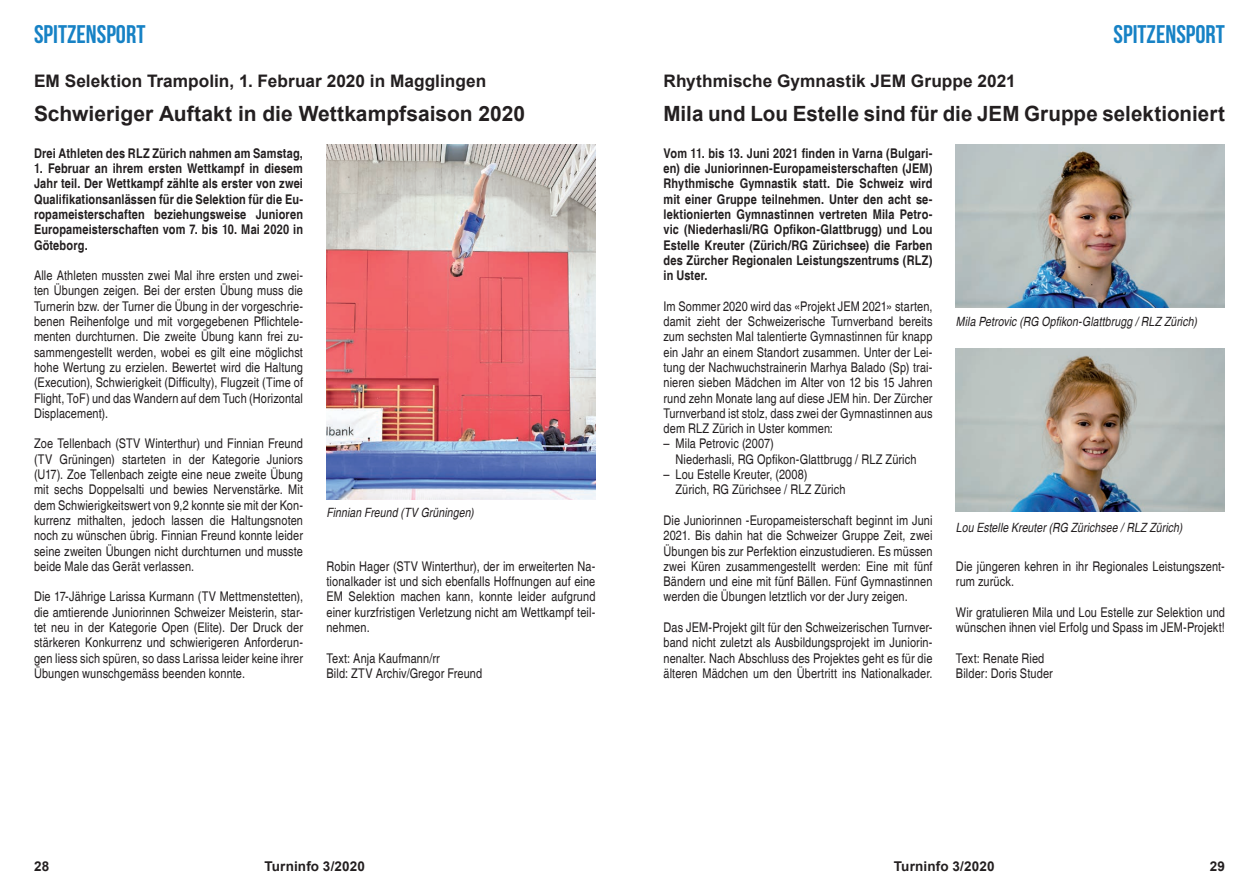
<style>
.page{position:relative;width:1259px;height:893px;background:#fff}
.page>*{position:absolute;margin:0;border:0;box-sizing:border-box;transform-origin:0 0}
.t1{font:700 25.5px "Bebas Neue";color:#1782c5}
.t2{font:700 21px "Arial";color:#231f20}
.t3{font:700 17.25px "Arial";letter-spacing:.005em;color:#231f20}
.t4{font:700 13.5px "Arial";letter-spacing:.01em;color:#231f20}
.t5{font:condensed 13.35px/15.3px "Helvetica";letter-spacing:.01em;color:#231f20;text-align:justify}
.t6{font:700 condensed 13.35px/15.3px "Helvetica";letter-spacing:.01em;color:#231f20;text-align:justify}
.t7{font:italic condensed 12.75px "Helvetica";letter-spacing:.01em;color:#231f20}
</style>
<div class="page">
<img style="left:326px;top:145px;width:269px;height:355px">
<img style="left:956px;top:145px;width:269px;height:162px">
<img style="left:956px;top:349px;width:269px;height:162px">
<h1 class="t1" style="left:34px;top:21px;width:113px">SPITZENSPORT</h1>
<h1 class="t1" style="left:1113px;top:21px;width:113px">SPITZENSPORT</h1>
<p class="t3" style="left:34px;top:69px;width:454px">EM Selektion Trampolin, 1. Februar 2020 in Magglingen</p>
<p class="t3" style="left:663px;top:69px;width:353px">Rhythmische Gymnastik JEM Gruppe 2021</p>
<h2 class="t2" style="left:34px;top:99px;width:492px">Schwieriger Auftakt in die Wettkampfsaison 2020</h2>
<h2 class="t2" style="left:663px;top:99px;width:563px">Mila und Lou Estelle sind für die JEM Gruppe selektioniert</h2>
<p class="t6" style="left:34px;top:145px;width:270px">Drei Athleten des RLZ Zürich nahmen am Samstag,</p>
<p class="t6" style="left:34px;top:161px;width:270px">1. Februar an ihrem ersten Wettkampf in diesem Jahr teil. Der Wettkampf zählte als erster von zwei Qualifikationsanlässen für die Selektion für die Eu&shy;ropameisterschaften beziehungsweise Junioren Europameisterschaften vom 7. bis 10. Mai 2020 in Göteborg.</p>
<p class="t5" style="left:34px;top:268px;width:270px">Alle Athleten mussten zwei Mal ihre ersten und zwei&shy;ten Übungen zeigen. Bei der ersten Übung muss die Turnerin bzw. der Turner die Übung in der vorgeschrie&shy;benen Reihenfolge und mit vorgegebenen Pflichtele&shy;menten durchturnen. Die zweite Übung kann frei zu&shy;sammengestellt werden, wobei es gilt eine möglichst hohe Wertung zu erzielen. Bewertet wird die Haltung (Execution), Schwierigkeit (Difficulty), Flugzeit (Time of Flight, ToF) und das Wandern auf dem Tuch (Horizontal Displacement).</p>
<p class="t5" style="left:34px;top:436px;width:270px">Zoe Tellenbach (STV Winterthur) und Finnian Freund (TV Grüningen) starteten in der Kategorie Juniors (U17). Zoe Tellenbach zeigte eine neue zweite Übung mit sechs Doppelsalti und bewies Nervenstärke. Mit dem Schwierigkeitswert von 9,2 konnte sie mit der Kon&shy;kurrenz mithalten, jedoch lassen die Haltungsnoten noch zu wünschen übrig. Finnian Freund konnte leider seine zweiten Übungen nicht durchturnen und musste beide Male das Gerät verlassen.</p>
<p class="t5" style="left:34px;top:589px;width:270px">Die 17-Jährige Larissa Kurmann (TV Mettmenstetten), die amtierende Juniorinnen Schweizer Meisterin, star&shy;tet neu in der Kategorie Open (Elite). Der Druck der stärkeren Konkurrenz und schwierigeren Anforderun&shy;gen liess sich spüren, so dass Larissa leider keine ihrer Übungen wunschgemäss beenden konnte.</p>
<p class="t6" style="left:663px;top:146px;width:270px">Vom 11. bis 13. Juni 2021 finden in Varna (Bulgari&shy;en) die Juniorinnen-Europameisterschaften (JEM)<br>Rhythmische Gymnastik statt. Die Schweiz wird mit einer Gruppe teilnehmen. Unter den acht se&shy;lektionierten Gymnastinnen vertreten Mila Petro&shy;vic (Niederhasli/RG Opfikon-Glattbrugg) und Lou Estelle Kreuter (Zürich/RG Zürichsee) die Farben des Zürcher Regionalen Leistungszentrums (RLZ) in Uster.</p>
<p class="t5" style="left:663px;top:299px;width:270px">Im Sommer 2020 wird das «Projekt JEM 2021» starten, damit zieht der Schweizerische Turnverband bereits zum sechsten Mal talentierte Gymnastinnen für knapp ein Jahr an einem Standort zusammen. Unter der Lei&shy;tung der Nachwuchstrainerin Marhya Balado (Sp) trai&shy;nieren sieben Mädchen im Alter von 12 bis 15 Jahren rund zehn Monate lang auf diese JEM hin. Der Zürcher Turnverband ist stolz, dass zwei der Gymnastinnen aus dem RLZ Zürich in Uster kommen:</p>
<p class="t5" style="left:675px;top:436px;width:243px;text-indent:-12px">– Mila Petrovic (2007)<br>Niederhasli, RG Opfikon-Glattbrugg / RLZ Zürich</p>
<p class="t5" style="left:675px;top:467px;width:172px;text-indent:-12px">– Lou Estelle Kreuter, (2008)<br>Zürich, RG Zürichsee / RLZ Zürich</p>
<p class="t5" style="left:663px;top:513px;width:270px">Die Juniorinnen -Europameisterschaft beginnt im Juni 2021. Bis dahin hat die Schweizer Gruppe Zeit, zwei Übungen bis zur Perfektion einzustudieren. Es müssen zwei Küren zusammengestellt werden: Eine mit fünf Bändern und eine mit fünf Bällen. Fünf Gymnastinnen werden die Übungen letztlich vor der Jury zeigen.</p>
<p class="t5" style="left:663px;top:620px;width:270px">Das JEM-Projekt gilt für den Schweizerischen Turnver&shy;band nicht zuletzt als Ausbildungsprojekt im Juniorin&shy;nenalter. Nach Abschluss des Projektes geht es für die älteren Mädchen um den Übertritt ins Nationalkader.</p>
<p class="t7" style="left:956px;top:314px;width:242px">Mila Petrovic (RG Opfikon-Glattbrugg / RLZ Zürich)</p>
<p class="t7" style="left:326px;top:505px;width:149px">Finnian Freund (TV Grüningen)</p>
<p class="t7" style="left:956px;top:520px;width:228px">Lou Estelle Kreuter (RG Zürichsee / RLZ Zürich)</p>
<p class="t5" style="left:326px;top:559px;width:270px">Robin Hager (STV Winterthur), der im erweiterten Na&shy;tionalkader ist und sich ebenfalls Hoffnungen auf eine EM Selektion machen kann, konnte leider aufgrund einer kurzfristigen Verletzung nicht am Wettkampf teil&shy;nehmen.</p>
<p class="t5" style="left:326px;top:650px;width:157px">Text: Anja Kaufmann/rr<br>Bild: ZTV Archiv/Gregor Freund</p>
<p class="t5" style="left:956px;top:559px;width:270px">Die jüngeren kehren in ihr Regionales Leistungszent&shy;rum zurück.</p>
<p class="t5" style="left:956px;top:605px;width:270px">Wir gratulieren Mila und Lou Estelle zur Selektion und wünschen ihnen viel Erfolg und Spass im JEM-Projekt!</p>
<p class="t5" style="left:956px;top:650px;width:98px">Text: Renate Ried<br>Bilder: Doris Studer</p>
<p class="t4" style="left:34px;top:857px;width:17px">28</p>
<p class="t4" style="left:264px;top:857px;width:102px">Turninfo 3/2020</p>
<p class="t4" style="left:894px;top:857px;width:102px">Turninfo 3/2020</p>
<p class="t4" style="left:1209px;top:857px;width:17px">29</p>
</div>
